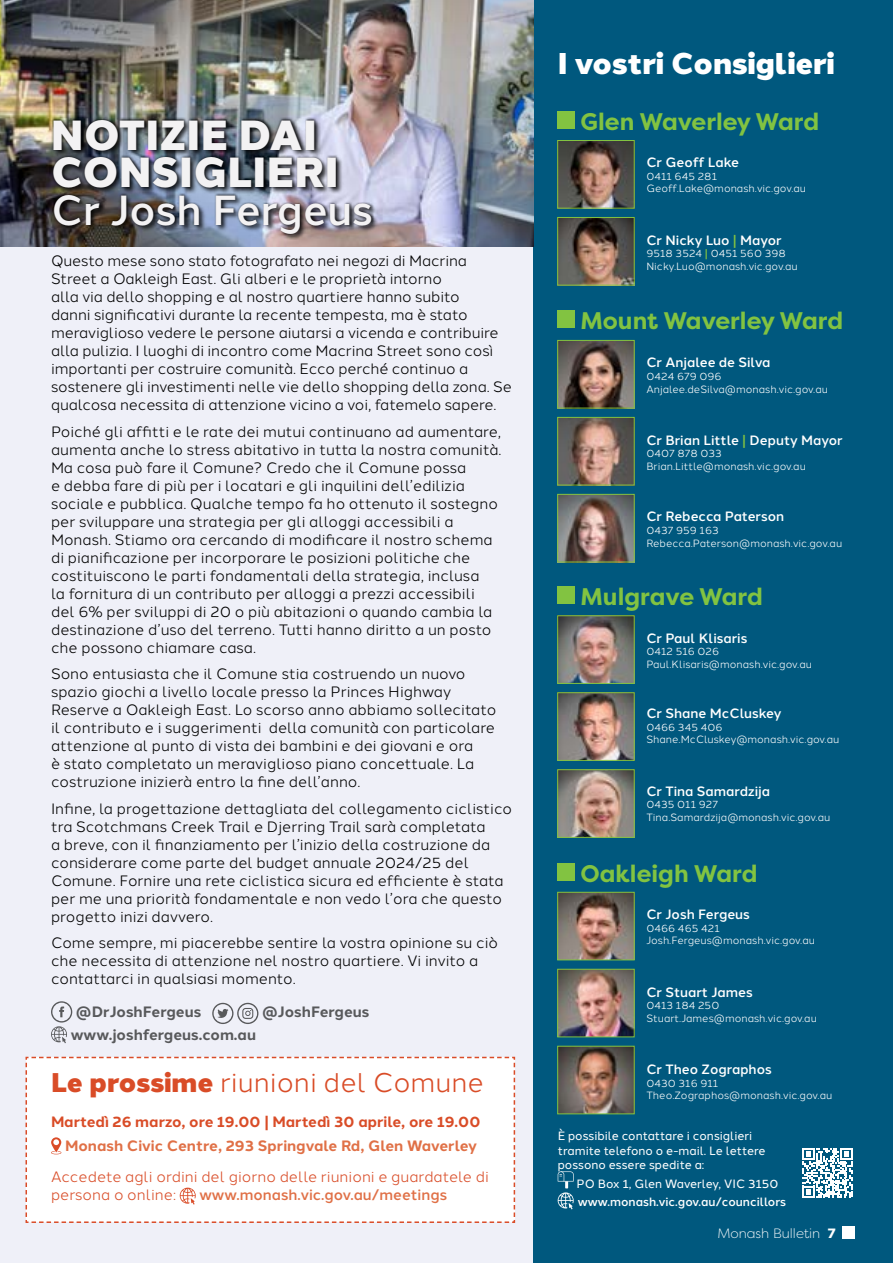
<style>
.page{position:relative;width:893px;height:1263px;background:#fff}
.page>*{position:absolute;margin:0;border:0;box-sizing:border-box;transform-origin:0 0}
.t1{font:900 42px/37.5px "Halcom";letter-spacing:.01em;color:#f3f2f3}
.t2{font:500 42px "Halcom";color:#f3f2f3}
.t3{font:900 30px "Halcom";color:#fff}
.t4{font:27px "Halcom";color:#d94c27}
.t5{font:700 24px "Filson Pro";color:#82c341}
.t6{font:15px/18px "Halcom";color:#000}
.t7{font:15px/18px "Halcom";color:#d94c27}
.t8{font:700 15px "Halcom";color:#d94c27}
.t9{font:700 15px "Halcom";color:#58595b}
.t10{font:700 15px "Halcom";color:#e07046}
.t11{font:500 15px "Halcom";color:#e07046}
.t12{font:500 13.5px "Halcom";color:#fff}
.t13{font:300 13.5px "Filson Pro";color:#fff}
.t14{font:12px/14.4px "Halcom";color:#fff}
.t15{font:500 12px "Halcom";color:#fff}
.t16{font:10.5px/12.6px "Halcom";color:#fff}
.s1{font-weight:900}
.s2{color:#82c341}
.s3{font-weight:500;color:#82c341}
.s4{font-weight:800}
</style>
<div class="page">
<div style="left:0;top:0;width:534px;height:1263px;background:#eff0f8"></div>
<div style="left:533px;top:0;width:360px;height:1263px;background:#00587e"></div>
<div style="left:558px;top:310px;width:17px;height:17px;background:#82c341"></div>
<img style="left:559px;top:419px;width:73px;height:64px">
<div style="left:557px;top:417px;width:77px;height:68px;border:1px solid #82c341"></div>
<img style="left:559px;top:894px;width:73px;height:64px">
<div style="left:557px;top:892px;width:77px;height:68px;border:1px solid #82c341"></div>
<img style="left:559px;top:342px;width:73px;height:64px">
<div style="left:557px;top:340px;width:77px;height:68px;border:1px solid #82c341"></div>
<img style="left:559px;top:771px;width:73px;height:64px">
<div style="left:557px;top:769px;width:77px;height:68px;border:1px solid #82c341"></div>
<img style="left:559px;top:694px;width:73px;height:64px">
<div style="left:557px;top:692px;width:77px;height:68px;border:1px solid #82c341"></div>
<img style="left:559px;top:496px;width:73px;height:64px">
<div style="left:557px;top:494px;width:77px;height:68px;border:1px solid #82c341"></div>
<img style="left:559px;top:617px;width:73px;height:65px">
<div style="left:557px;top:615px;width:77px;height:69px;border:1px solid #82c341"></div>
<img style="left:559px;top:971px;width:73px;height:64px">
<div style="left:557px;top:969px;width:77px;height:68px;border:1px solid #82c341"></div>
<img style="left:559px;top:219px;width:73px;height:64px">
<div style="left:557px;top:217px;width:77px;height:68px;border:1px solid #82c341"></div>
<img style="left:559px;top:142px;width:73px;height:64px">
<div style="left:557px;top:140px;width:77px;height:68px;border:1px solid #82c341"></div>
<svg style="left:558px;top:1171px;width:16px;height:38px"></svg>
<div style="left:558px;top:587px;width:17px;height:17px;background:#82c341"></div>
<div style="left:558px;top:864px;width:17px;height:17px;background:#82c341"></div>
<img style="left:559px;top:1048px;width:73px;height:64px">
<div style="left:557px;top:1046px;width:77px;height:68px;border:1px solid #82c341"></div>
<div style="left:558px;top:111px;width:17px;height:17px;background:#82c341"></div>
<svg style="left:802px;top:1148px;width:50px;height:50px"></svg>
<div style="left:842px;top:1226px;width:13px;height:13px;background:#fff"></div>
<div style="left:26px;top:1057px;width:489px;height:166px;background:#fff"></div>
<svg style="left:212px;top:1003px;width:46px;height:21px"></svg>
<svg style="left:51px;top:1001px;width:21px;height:42px"></svg>
<img style="left:0;top:0;width:534px;height:247px">
<div style="left:53px;top:120px;width:326px;height:120px;background:#000;opacity:.75"></div>
<div style="left:51px;top:118px;width:323px;height:117px;background:#000;opacity:.75"></div>
<h1 class="t1" style="left:51px;top:114px;width:289px">NOTIZIE DAI<br>CONSIGLIERI</h1>
<h1 class="t2" style="left:51px;top:176px;width:323px">Cr Josh Fergeus</h1>
<p class="t6" style="left:51px;top:250px;width:462px">Questo mese sono stato fotografato nei negozi di Macrina Street a Oakleigh East. Gli alberi e le proprietà intorno<br>alla via dello shopping e al nostro quartiere hanno subito<br>danni significativi durante la recente tempesta, ma è stato meraviglioso vedere le persone aiutarsi a vicenda e contribuire alla pulizia. I luoghi di incontro come Macrina Street sono così importanti per costruire comunità. Ecco perché continuo a sostenere gli investimenti nelle vie dello shopping della zona. Se qualcosa necessita di attenzione vicino a voi, fatemelo sapere.</p>
<p class="t6" style="left:51px;top:421px;width:452px">Poiché gli affitti e le rate dei mutui continuano ad aumentare, aumenta anche lo stress abitativo in tutta la nostra comunità.<br>Ma cosa può fare il Comune? Credo che il Comune possa<br>e debba fare di più per i locatari e gli inquilini dell’edilizia sociale e pubblica. Qualche tempo fa ho ottenuto il sostegno per sviluppare una strategia per gli alloggi accessibili a Monash. Stiamo ora cercando di modificare il nostro schema di pianificazione per incorporare le posizioni politiche che costituiscono le parti fondamentali della strategia, inclusa<br>la fornitura di un contributo per alloggi a prezzi accessibili del 6% per sviluppi di 20 o più abitazioni o quando cambia la destinazione d’uso del terreno. Tutti hanno diritto a un posto che possono chiamare casa.</p>
<p class="t6" style="left:51px;top:663px;width:447px">Sono entusiasta che il Comune stia costruendo un nuovo spazio giochi a livello locale presso la Princes Highway Reserve a Oakleigh East. Lo scorso anno abbiamo sollecitato il contributo e i suggerimenti della comunità con particolare attenzione al punto di vista dei bambini e dei giovani e ora<br>è stato completato un meraviglioso piano concettuale. La costruzione inizierà entro la fine dell’anno.</p>
<p class="t6" style="left:51px;top:798px;width:462px">Infine, la progettazione dettagliata del collegamento ciclistico tra Scotchmans Creek Trail e Djerring Trail sarà completata<br>a breve, con il finanziamento per l’inizio della costruzione da considerare come parte del budget annuale 2024/25 del Comune. Fornire una rete ciclistica sicura ed efficiente è stata per me una priorità fondamentale e non vedo l’ora che questo progetto inizi davvero.</p>
<p class="t6" style="left:51px;top:932px;width:449px">Come sempre, mi piacerebbe sentire la vostra opinione su ciò che necessita di attenzione nel nostro quartiere. Vi invito a contattarci in qualsiasi momento.</p>
<p class="t9" style="left:76px;top:999px;width:127px">@DrJoshFergeus</p>
<p class="t9" style="left:262px;top:999px;width:109px">@JoshFergeus</p>
<p class="t9" style="left:71px;top:1023px;width:187px">www.joshfergeus.com.au</p>
<h3 class="t4" style="left:51px;top:1061px;width:435px"><span class="s1">Le prossime</span> riunioni del Comune</h3>
<p class="t8" style="left:51px;top:1110px;width:431px">Martedì 26 marzo, ore 19.00 | Martedì 30 aprile, ore 19.00</p>
<p class="t10" style="left:65px;top:1134px;width:414px">Monash Civic Centre, 293 Springvale Rd, Glen Waverley</p>
<p class="t7" style="left:51px;top:1166px;width:439px">Accedete agli ordini del giorno delle riunioni e guardatele di persona o online:</p>
<p class="t11" style="left:199px;top:1183px;width:249px">www.monash.vic.gov.au/meetings</p>
<h2 class="t3" style="left:558px;top:39px;width:278px">I vostri Consiglieri</h2>
<h3 class="t5" style="left:580px;top:106px;width:240px">Glen Waverley Ward</h3>
<p class="t12" style="left:646px;top:152px;width:94px">Cr Geoff Lake</p>
<p class="t16" style="left:646px;top:169px;width:161px">0411 645 281<br>Geoff.Lake@monash.vic.gov.au</p>
<p class="t12" style="left:646px;top:229px;width:137px">Cr Nicky Luo <span class="s2">|</span> Mayor</p>
<p class="t16" style="left:646px;top:246px;width:153px">9518 3524 <span class="s3">|</span> 0451 560 398<br>Nicky.Luo@monash.vic.gov.au</p>
<h3 class="t5" style="left:580px;top:305px;width:264px">Mount Waverley Ward</h3>
<p class="t12" style="left:646px;top:352px;width:126px">Cr Anjalee de Silva</p>
<p class="t16" style="left:646px;top:369px;width:183px">0424 679 096<br>Anjalee.deSilva@monash.vic.gov.au</p>
<p class="t12" style="left:646px;top:429px;width:198px">Cr Brian Little <span class="s2">|</span> Deputy Mayor</p>
<p class="t16" style="left:646px;top:446px;width:161px">0407 878 033<br>Brian.Little@monash.vic.gov.au</p>
<p class="t12" style="left:646px;top:506px;width:139px">Cr Rebecca Paterson</p>
<p class="t16" style="left:646px;top:523px;width:197px">0437 959 163<br>Rebecca.Paterson@monash.vic.gov.au</p>
<h3 class="t5" style="left:580px;top:582px;width:184px">Mulgrave Ward</h3>
<p class="t12" style="left:646px;top:627px;width:102px">Cr Paul Klisaris</p>
<p class="t16" style="left:646px;top:644px;width:167px">0412 516 026<br>Paul.Klisaris@monash.vic.gov.au</p>
<p class="t12" style="left:646px;top:702px;width:137px">Cr Shane McCluskey</p>
<p class="t16" style="left:646px;top:719px;width:195px">0466 345 406<br>Shane.McCluskey@monash.vic.gov.au</p>
<p class="t12" style="left:646px;top:780px;width:125px">Cr Tina Samardzija</p>
<p class="t16" style="left:646px;top:797px;width:186px">0435 011 927<br>Tina.Samardzija@monash.vic.gov.au</p>
<h3 class="t5" style="left:580px;top:859px;width:178px">Oakleigh Ward</h3>
<p class="t12" style="left:646px;top:904px;width:105px">Cr Josh Fergeus</p>
<p class="t16" style="left:646px;top:921px;width:170px">0466 465 421<br>Josh.Fergeus@monash.vic.gov.au</p>
<p class="t12" style="left:646px;top:981px;width:108px">Cr Stuart James</p>
<p class="t16" style="left:646px;top:998px;width:172px">0413 184 250<br>Stuart.James@monash.vic.gov.au</p>
<p class="t12" style="left:646px;top:1058px;width:127px">Cr Theo Zographos</p>
<p class="t16" style="left:646px;top:1075px;width:187px">0430 316 911<br>Theo.Zographos@monash.vic.gov.au</p>
<p class="t14" style="left:558px;top:1128px;width:209px">È possibile contattare i consiglieri tramite telefono o e-mail. Le lettere possono essere spedite a:</p>
<p class="t14" style="left:577px;top:1176px;width:203px">PO Box 1, Glen Waverley, VIC 3150</p>
<p class="t15" style="left:578px;top:1192px;width:210px">www.monash.vic.gov.au/councillors</p>
<p class="t13" style="left:717px;top:1224px;width:120px">Monash Bulletin <span class="s4">7</span></p>
</div>
